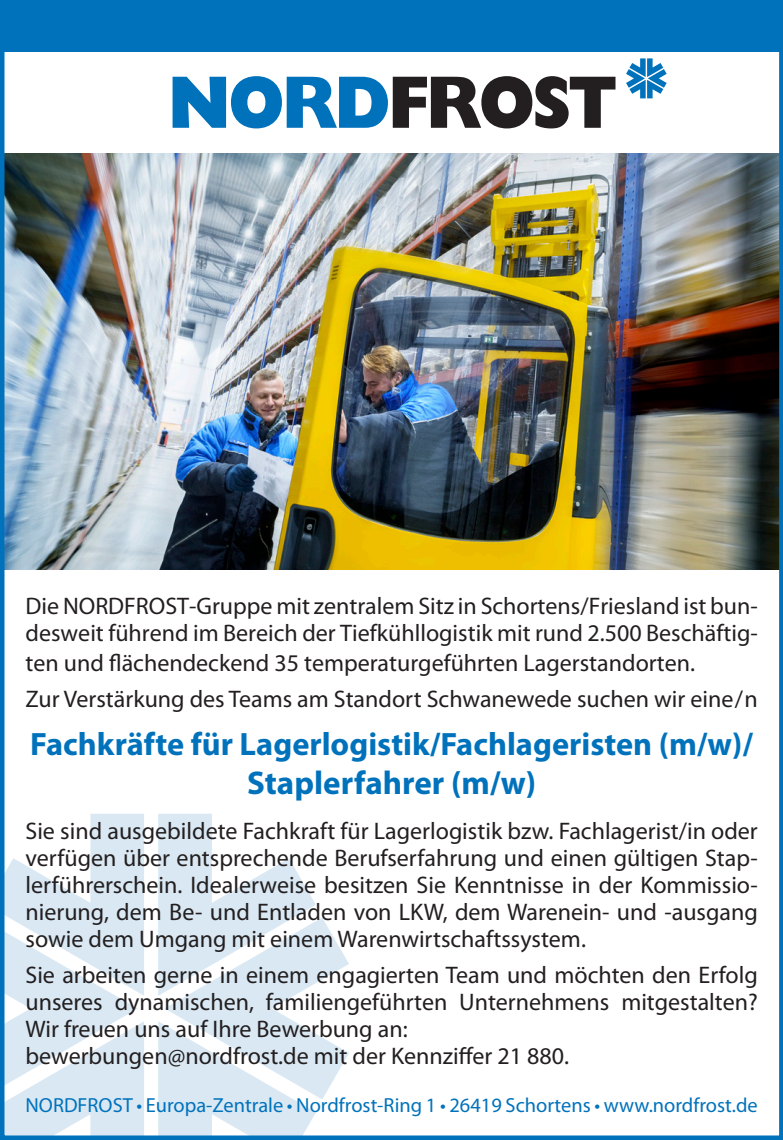
<style>
.page{position:relative;width:783px;height:1140px;background:#fff}
.page>*{position:absolute;margin:0;border:0;box-sizing:border-box;transform-origin:0 0}
.t1{font:700 33px "Myriad Pro";color:#0072bc}
.t2{font:700 32.4px "Myriad Pro";color:#0072bc}
.t3{font:24px/27px "Myriad Pro";color:#231f20;text-align:justify}
.t4{font:20.4px "Myriad Pro";color:#0072bc}
</style>
<div class="page">
<img style="left:0;top:0;width:782px;height:1140px">
<p class="t3" style="left:26px;top:592px;width:733px">Die NORDFROST-Gruppe mit zentralem Sitz in Schortens/Friesland ist bun&shy;desweit führend im Bereich der Tiefkühllogistik mit rund 2.500 Beschäftig-</p>
<p class="t3" style="left:26px;top:649px;width:670px">ten und flächendeckend 35 temperaturgeführten Lagerstandorten.</p>
<p class="t3" style="left:26px;top:685px;width:733px">Zur Verstärkung des Teams am Standort Schwanewede suchen wir eine/n</p>
<p class="t2" style="left:30px;top:723px;width:724px">Fachkräfte für Lagerlogistik/Fachlageristen (m/w)/</p>
<p class="t1" style="left:247px;top:761px;width:290px">Staplerfahrer (m/w)</p>
<p class="t3" style="left:26px;top:817px;width:733px">Sie sind ausgebildete Fachkraft für Lagerlogistik bzw. Fachlagerist/in oder verfügen über entsprechende Berufserfahrung und einen gültigen Stap&shy;lerführerschein. Idealerweise besitzen Sie Kenntnisse in der Kommissio&shy;nierung, dem Be- und Entladen von LKW, dem Warenein- und -ausgang sowie dem Umgang mit einem Warenwirtschaftssystem.</p>
<p class="t3" style="left:26px;top:961px;width:733px">Sie arbeiten gerne in einem engagierten Team und möchten den Erfolg unseres dynamischen, familiengeführten Unternehmens mitgestalten?<br>Wir freuen uns auf Ihre Bewerbung an:</p>
<p class="t3" style="left:26px;top:1042px;width:545px">bewerbungen@nordfrost.de mit der Kennziffer 21 880.</p>
<p class="t4" style="left:26px;top:1092px;width:733px">NORDFROST • Europa-Zentrale • Nordfrost-Ring 1 • 26419 Schortens • www.nordfrost.de</p>
</div>
